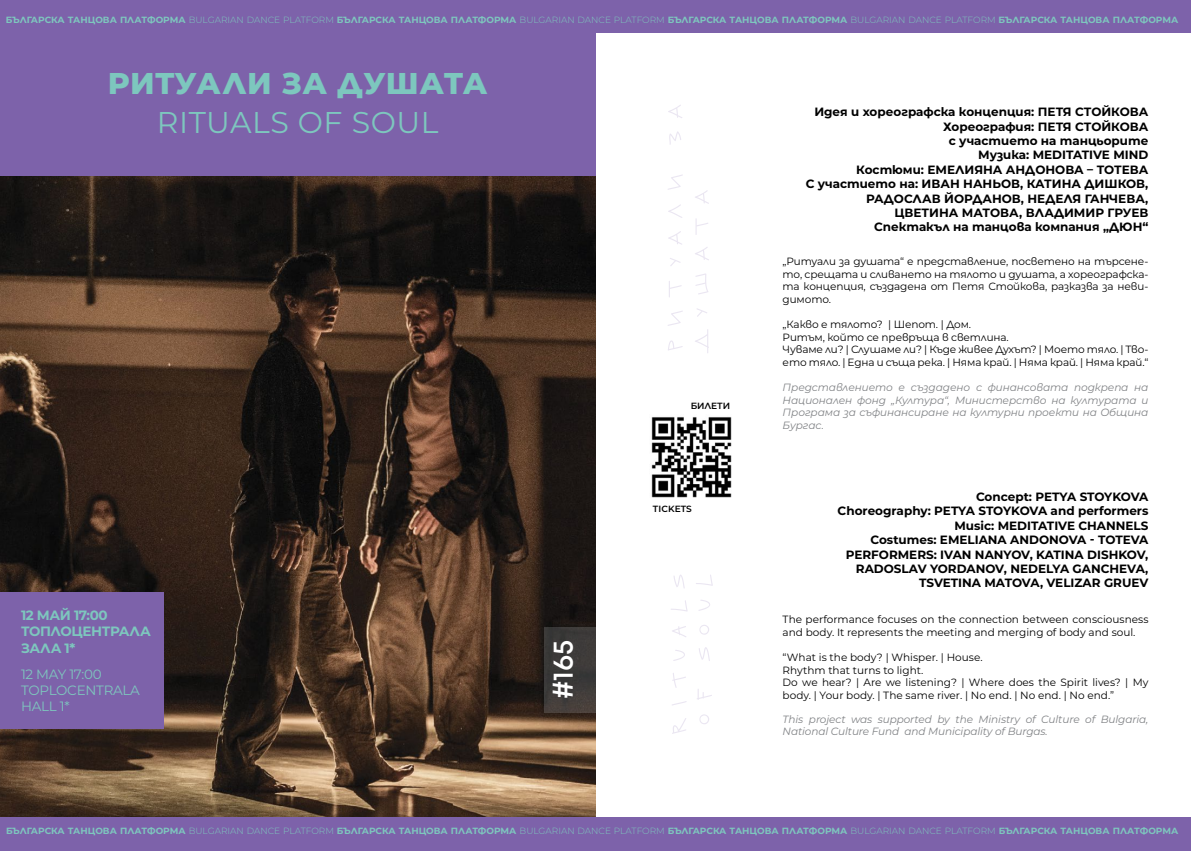
<style>
.page{position:relative;width:1191px;height:851px;background:#fff}
.page>*{position:absolute;margin:0;border:0;box-sizing:border-box;transform-origin:0 0}
.t1{font:800 30px "Montserrat";letter-spacing:.015em;color:#7dc7be}
.t2{font:30px "Montserrat";letter-spacing:.02em;color:#7dc7be}
.t3{font:600 28.5px "Mont";color:#fff}
.t4{font:700 13.5px/16.2px "Montserrat";letter-spacing:-.03em;color:#7dc7be}
.t5{font:13.5px/16.2px "Montserrat";letter-spacing:-.02em;color:#7dc7be}
.t6{font:700 12px/14.4px "Montserrat";color:#000;text-align:right}
.t7{font:10.5px/12.6px "Montserrat";letter-spacing:-.01em;color:#000}
.t8{font:italic 10.5px/12.6px "Montserrat";letter-spacing:-.01em;color:#808285}
.t9{font:700 9px "Montserrat";color:#7dc7be}
.t10{font:600 9px "Montserrat";letter-spacing:.005em;color:#000}
.s1{font-weight:300}
</style>
<div class="page">
<img style="left:0;top:175px;width:595px;height:642px">
<div style="left:0;top:30px;width:595px;height:145px;background:#7d62aa"></div>
<img style="left:651px;top:416px;width:81px;height:82px">
<div style="left:0;top:0;width:1191px;height:33px;background:#7d62aa"></div>
<div style="left:0;top:817px;width:1191px;height:33px;background:#7d62aa"></div>
<svg style="left:695px;top:190px;width:14px;height:163px"></svg>
<svg style="left:668px;top:105px;width:15px;height:245px"></svg>
<svg style="left:696px;top:575px;width:17px;height:149px"></svg>
<svg style="left:671px;top:575px;width:16px;height:158px"></svg>
<div style="left:0;top:592px;width:163px;height:137px;background:#7d62aa"></div>
<div style="left:544px;top:627px;width:51px;height:85px;background:#3c3a39"></div>
<p class="t9" style="left:6px;top:14px;width:1173px">БЪЛГАРСКА ТАНЦОВА ПЛАТФОРМА <span class="s1">BULGARIAN DANCE PLATFORM</span> БЪЛГАРСКА ТАНЦОВА ПЛАТФОРМА <span class="s1">BULGARIAN DANCE PLATFORM</span> БЪЛГАРСКА ТАНЦОВА ПЛАТФОРМА <span class="s1">BULGARIAN DANCE PLATFORM</span> БЪЛГАРСКА ТАНЦОВА ПЛАТФОРМА</p>
<h1 class="t1" style="left:108px;top:62px;width:381px">РИТУАЛИ ЗА ДУШАТА</h1>
<h1 class="t2" style="left:157px;top:102px;width:283px">RITUALS OF SOUL</h1>
<p class="t4" style="left:21px;top:606px;width:131px">12 МАЙ 17:00<br>ТОПЛОЦЕНТРАЛА<br>ЗАЛА 1*</p>
<p class="t5" style="left:21px;top:665px;width:120px">12 MAY 17:00<br>TOPLOCENTRALA<br>HALL 1*</p>
<h2 class="t3" style="left:544px;top:699px;width:61px;rotate:-90deg">#165</h2>
<p class="t10" style="left:690px;top:399px;width:41px">БИЛЕТИ</p>
<p class="t10" style="left:653px;top:502px;width:40px">TICKETS</p>
<p class="t6" style="left:805px;top:104px;width:344px">Идея и хореографска концепция: ПЕТЯ СТОЙКОВА Хореография: ПЕТЯ СТОЙКОВА<br>с участието на танцьорите<br>Музика: MEDITATIVE MIND<br>Костюми: ЕМЕЛИЯНА АНДОНОВА – ТОТЕВА<br>С участието на: ИВАН НАНЬОВ, КАТИНА ДИШКОВ, РАДОСЛАВ ЙОРДАНОВ, НЕДЕЛЯ ГАНЧЕВА, ЦВЕТИНА МАТОВА, ВЛАДИМИР ГРУЕВ<br>Спектакъл на танцова компания „ДЮН“</p>
<p class="t7" style="left:782px;top:254px;width:367px;text-align:justify">„Ритуали за душата“ е представление, посветено на търсене&shy;то, срещата и сливането на тялото и душата, а хореографска&shy;та концепция, създадена от Петя Стойкова, разказва за неви&shy;димото.</p>
<p class="t7" style="left:782px;top:317px;width:367px">„Какво е тялото? | Шепот. | Дом.<br>Ритъм, който се превръща в светлина.<br>Чуваме ли? | Слушаме ли? | Къде живее Духът? | Моето тяло. | Тво&shy;ето тяло. | Една и съща река. | Няма край. | Няма край. | Няма край.“</p>
<p class="t8" style="left:782px;top:381px;width:367px;text-align:justify">Представлението е създадено с финансовата подкрепа на Национален фонд „Култура“, Министерство на културата и Програма за съфинансиране на културни проекти на Община Бургас.</p>
<p class="t6" style="left:837px;top:489px;width:312px">Concept: PETYA STOYKOVA<br>Choreography: PETYA STOYKOVA and performers Music: MEDITATIVE CHANNELS<br>Costumes: EMELIANA ANDONOVA - TOTEVA PERFORMERS: IVAN NANYOV, KATINA DISHKOV, RADOSLAV YORDANOV, NEDELYA GANCHEVA, TSVETINA MATOVA, VELIZAR GRUEV</p>
<p class="t7" style="left:782px;top:612px;width:367px">The performance focuses on the connection between consciousness and body. It represents the meeting and merging of body and soul.</p>
<p class="t7" style="left:782px;top:650px;width:367px">“What is the body? | Whisper. | House.<br>Rhythm that turns to light.<br>Do we hear? | Are we listening? | Where does the Spirit lives? | My body. | Your body. | The same river. | No end. | No end. | No end.”</p>
<p class="t8" style="left:782px;top:712px;width:367px">This project was supported by the Ministry of Culture of Bulgaria,<br>National Culture Fund and Municipality of Burgas.</p>
<p class="t9" style="left:6px;top:823px;width:1173px">БЪЛГАРСКА ТАНЦОВА ПЛАТФОРМА <span class="s1">BULGARIAN DANCE PLATFORM</span> БЪЛГАРСКА ТАНЦОВА ПЛАТФОРМА <span class="s1">BULGARIAN DANCE PLATFORM</span> БЪЛГАРСКА ТАНЦОВА ПЛАТФОРМА <span class="s1">BULGARIAN DANCE PLATFORM</span> БЪЛГАРСКА ТАНЦОВА ПЛАТФОРМА</p>
</div>
